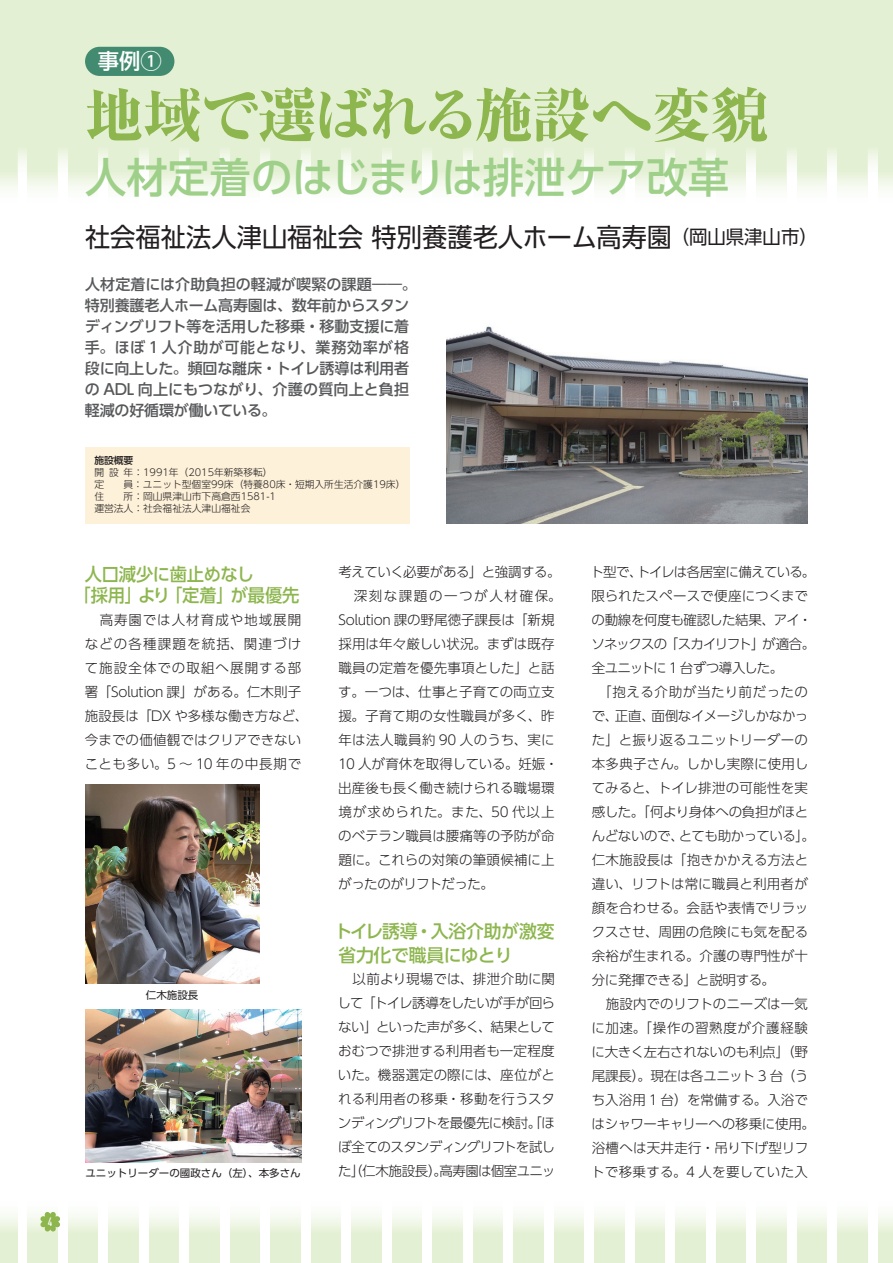
<style>
.page{position:relative;width:893px;height:1263px;background:#fff}
.page>*{position:absolute;margin:0;border:0;box-sizing:border-box;transform-origin:0 0}
.t1{font:800 59.25px "Ryumin Pr 6";letter-spacing:-.03em;color:#8db64e}
.t2{font:500 41.4px "UD Shin Go Pr 6";letter-spacing:-.01em;color:#9fd08a}
.t3{font:26.1px "UD Shin Go Pr 6";color:#231f20}
.t4{font:500 21.3px "UD Shin Go Pr 6";color:#fff}
.t5{font:500 18px/21.8px "UD Shin Go Pr 6";letter-spacing:-.015em;color:#8db64e;scale:.96 1}
.t6{font:500 18px/24px "UD Shin Go Pr 6";letter-spacing:-.015em;color:#8db64e}
.t7{font:500 15px/21px "UD Shin Go Pr 6";letter-spacing:-.005em;color:#57585a}
.t8{font:300 13.5px/24px "UD Shin Go Pr 6";color:#231f20}
.t9{font:300 13.5px/24px "UD Shin Go Pr 6";letter-spacing:.05em;color:#231f20}
.t10{font:500 12px "DIN Cond";color:#fff}
.t11{font:10.5px "UD Shin Go Pr 6";color:#231f20}
.t12{font:300 9.75px/12px "UD Shin Go Pr 6";color:#231f20}
.t13{font:500 9.75px "UD Shin Go Pr 6";color:#231f20}
.s1{font-size:18.9px}
</style>
<div class="page">
<img style="left:28px;top:1215px;width:29px;height:48px">
<div style="left:0;top:0;width:893px;height:180px;background:#e4f0d4"></div>
<img style="left:878px;top:0;width:15px;height:64px">
<img style="left:878px;top:129px;width:15px;height:60px">
<img style="left:0;top:129px;width:17px;height:60px">
<img style="left:311px;top:129px;width:30px;height:60px">
<img style="left:635px;top:129px;width:30px;height:60px">
<img style="left:149px;top:129px;width:30px;height:60px">
<img style="left:473px;top:129px;width:30px;height:60px">
<img style="left:797px;top:129px;width:30px;height:60px">
<img style="left:68px;top:129px;width:30px;height:60px">
<img style="left:392px;top:129px;width:30px;height:60px">
<img style="left:716px;top:129px;width:30px;height:60px">
<img style="left:230px;top:129px;width:30px;height:60px">
<img style="left:554px;top:129px;width:30px;height:60px">
<img style="left:28px;top:129px;width:29px;height:60px">
<img style="left:352px;top:129px;width:29px;height:60px">
<img style="left:676px;top:129px;width:29px;height:60px">
<img style="left:190px;top:129px;width:29px;height:60px">
<img style="left:514px;top:129px;width:29px;height:60px">
<img style="left:838px;top:129px;width:29px;height:60px">
<img style="left:109px;top:129px;width:29px;height:60px">
<img style="left:433px;top:129px;width:29px;height:60px">
<img style="left:757px;top:129px;width:29px;height:60px">
<img style="left:271px;top:129px;width:29px;height:60px">
<img style="left:595px;top:129px;width:29px;height:60px">
<svg style="left:40px;top:1212px;width:20px;height:19px"></svg>
<div style="left:85px;top:47px;width:89px;height:29px;background:#428b70;border-radius:15px"></div>
<img style="left:446px;top:326px;width:362px;height:197px">
<div style="left:85px;top:447px;width:324px;height:76px;background:#fef1d9"></div>
<img style="left:85px;top:784px;width:174px;height:200px">
<img style="left:85px;top:1009px;width:216px;height:153px">
<p class="t10" style="left:48px;top:1214px;width:6px">4</p>
<h3 class="t4" style="left:98px;top:44px;width:65px">事例①</h3>
<h1 class="t1" style="left:85px;top:68px;width:687px">地域で選ばれる施設へ変貌</h1>
<h2 class="t2" style="left:85px;top:144px;width:646px">人材定着のはじまりは排泄ケア改革</h2>
<h3 class="t3" style="left:85px;top:216px;width:734px">社会福祉法人津山福祉会 特別養護老人ホーム高寿園<span class="s1">（岡山県津山市）</span></h3>
<p class="t7" style="left:85px;top:273px;width:334px">人材定着には介助負担の軽減が喫緊の課題――。特別養護老人ホーム高寿園は、数年前からスタンディングリフト等を活用した移乗・移動支援に着手。ほぼ 1 人介助が可能となり、業務効率が格段に向上した。頻回な離床・トイレ誘導は利用者の ADL 向上にもつながり、介護の質向上と負担軽減の好循環が働いている。</p>
<p class="t13" style="left:94px;top:452px;width:40px">施設概要</p>
<p class="t12" style="left:94px;top:466px;width:313px">開設年：1991年（2015年新築移転）<br>定　　員：ユニット型個室99床（特養80床・短期入所生活介護19床）住　　所：岡山県津山市下高倉西1581-1<br>運営法人：社会福祉法人津山福祉会</p>
<h3 class="t5" style="left:74px;top:562px;width:237px;text-indent:11px">人口減少に歯止めなし<br>「採用」より「定着」が最優先</h3>
<p class="t9" style="left:85px;top:607px;width:225px">　高寿園では人材育成や地域展開などの各種課題を統括、関連づけて施設全体での取組へ展開する部署「Solution 課」がある。仁木則子施設長は「DX や多様な働き方など、今までの価値観ではクリアできないことも多い。5 ～ 10 年の中長期で</p>
<p class="t11" style="left:146px;top:986px;width:54px">仁木施設長</p>
<p class="t11" style="left:85px;top:1164px;width:217px">ユニットリーダーの國政さん（左）、本多さん</p>
<p class="t8" style="left:338px;top:559px;width:225px">考えていく必要がある」と強調する。　深刻な課題の一つが人材確保。<br>Solution 課の野尾徳子課長は「新規採用は年々厳しい状況。まずは既存職員の定着を優先事項とした」と話す。一つは、仕事と子育ての両立支援。子育て期の女性職員が多く、昨年は法人職員約 90 人のうち、実に<br>10 人が育休を取得している。妊娠・出産後も長く働き続けられる職場環境が求められた。また、50 代以上のベテラン職員は腰痛等の予防が命題に。これらの対策の筆頭候補に上がったのがリフトだった。</p>
<h3 class="t6" style="left:334px;top:919px;width:222px">トイレ誘導・入浴介助が激変省力化で職員にゆとり</h3>
<p class="t8" style="left:337px;top:967px;width:219px;text-align:justify">　以前より現場では、排泄介助に関して「トイレ誘導をしたいが手が回らない」といった声が多く、結果としておむつで排泄する利用者も一定程度いた。機器選定の際には、座位がとれる利用者の移乗・移動を行うスタンディングリフトを最優先に検討。「ほぼ全てのスタンディングリフトを試した」（仁木施設長）。高寿園は個室ユニッ</p>
<p class="t8" style="left:590px;top:559px;width:226px">ト型で、トイレは各居室に備えている。限られたスペースで便座につくまでの動線を何度も確認した結果、アイ・ソネックスの「スカイリフト」が適合。全ユニットに 1 台ずつ導入した。<br>　「抱える介助が当たり前だったので、正直、面倒なイメージしかなかった」と振り返るユニットリーダーの本多典子さん。しかし実際に使用してみると、トイレ排泄の可能性を実感した。「何より身体への負担がほとんどないので、とても助かっている」。仁木施設長は「抱きかかえる方法と違い、リフトは常に職員と利用者が顔を合わせる。会話や表情でリラックスさせ、周囲の危険にも気を配る余裕が生まれる。介護の専門性が十分に発揮できる」と説明する。<br>　施設内でのリフトのニーズは一気に加速。「操作の習熟度が介護経験に大きく左右されないのも利点」（野尾課長）。現在は各ユニット 3 台（うち入浴用 1 台）を常備する。入浴ではシャワーキャリーへの移乗に使用。浴槽へは天井走行・吊り下げ型リフトで移乗する。4 人を要していた入</p>
</div>
